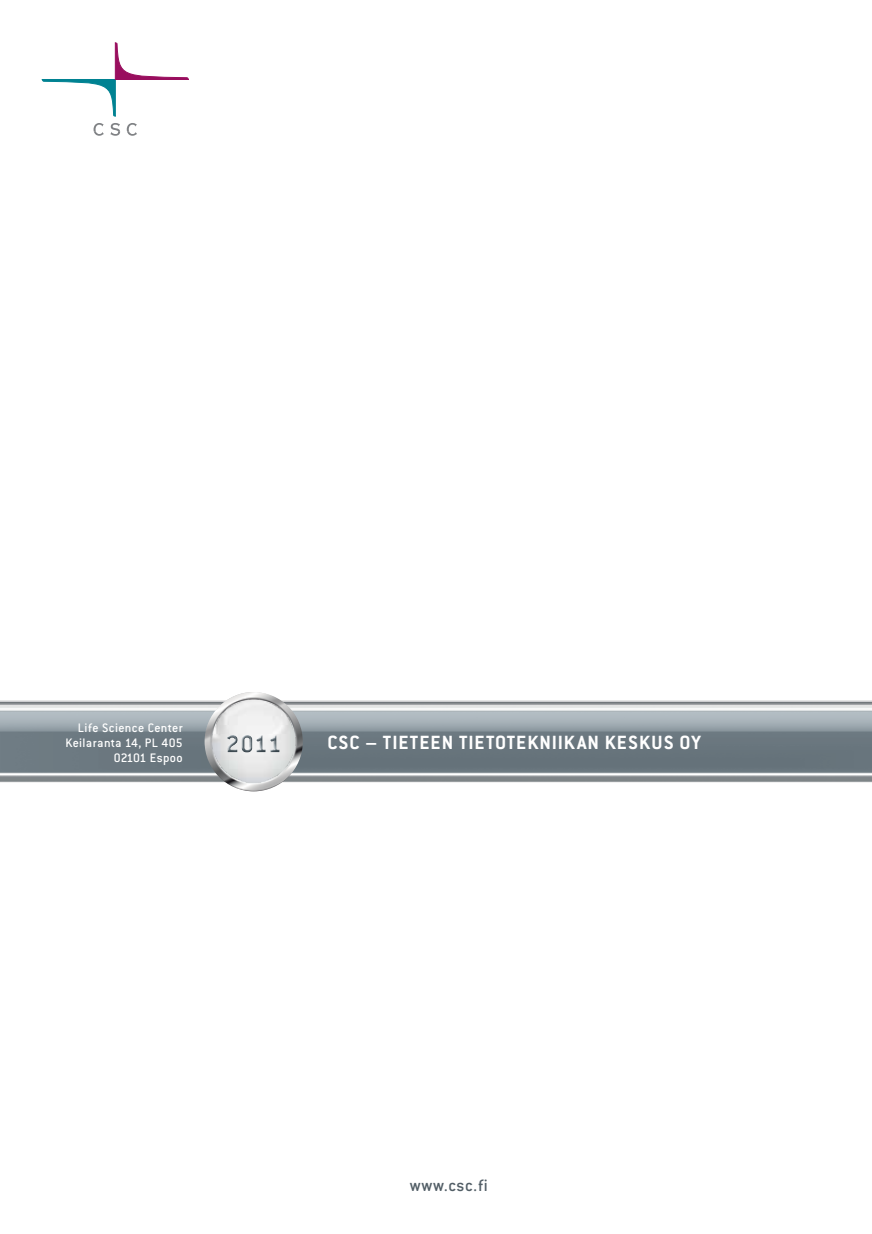
<style>
.page{position:relative;width:872px;height:1234px;background:#fff}
.page>*{position:absolute;margin:0;border:0;box-sizing:border-box;transform-origin:0 0}
.t1{font:700 21px "Conduit ITC Std";letter-spacing:.05em;color:#fff}
.t2{font:500 18px "Conduit ITC Std";letter-spacing:.04em;color:#525e66}
.t3{font:500 13.5px/15px "Conduit ITC Std";letter-spacing:.025em;color:#fff;text-align:right}
</style>
<div class="page">
<img style="left:0;top:700px;width:872px;height:92px">
<img style="left:204px;top:692px;width:99px;height:99px">
<div style="left:221px;top:729px;width:60px;height:26px;background:#dfdfdf"></div>
<div style="left:223px;top:730px;width:62px;height:27px;background:#000;opacity:.3"></div>
<svg style="left:42px;top:43px;width:147px;height:93px"></svg>
<p class="t3" style="left:65px;top:719px;width:119px">Life Science Center<br>Keilaranta 14, PL 405<br>02101 Espoo</p>
<h1 class="t1" style="left:327px;top:729px;width:76px">CSC – TIETEEN</h1>
<h1 class="t1" style="left:459px;top:729px;width:11px">TIETOTE</h1>
<h1 class="t1" style="left:527px;top:729px;width:175px">KNII KAN KES KUS OY</h1>
<h2 class="t2" style="left:410px;top:1174px;width:80px">www.csc.fi</h2>
</div>
